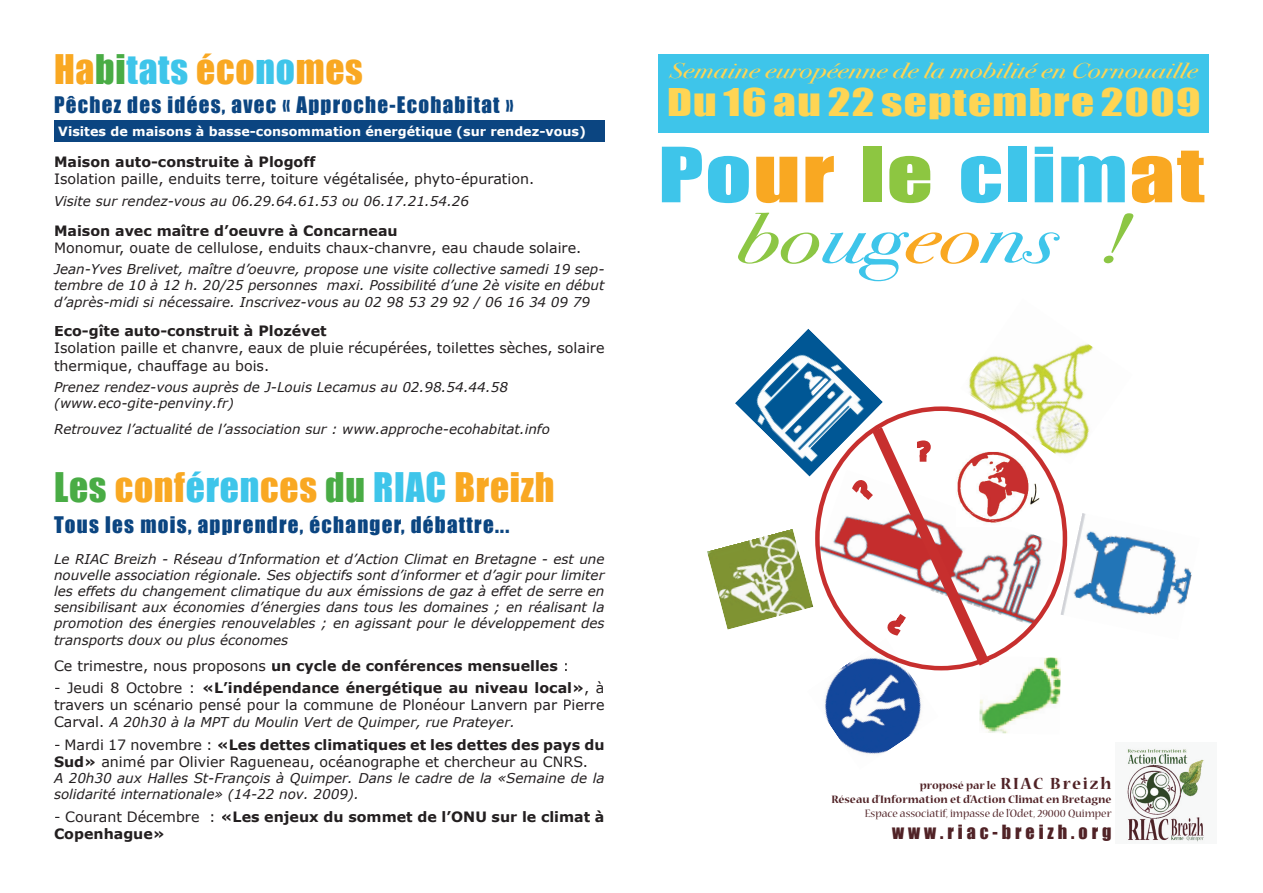
<style>
.page{position:relative;width:1263px;height:893px;background:#fff}
.page>*{position:absolute;margin:0;border:0;box-sizing:border-box;transform-origin:0 0}
.t1{font:70.5px "Bodoni Svty Two ITCTT Book Ita";color:#3ec5ea;scale:1.29 1}
.t2{font:70.35px "Impact";letter-spacing:.02em;color:#3ec5ea;scale:1.29 1}
.t3{font:37.5px "Impact";letter-spacing:.02em;color:#f9a822}
.t4{font:35.1px "Impact";letter-spacing:.03em;color:#fed554;scale:1.29 1}
.t5{font:21.75px "Bodoni Svty Two OSITCTT Book It";letter-spacing:.01em;color:#fed554;scale:1.29 1}
.t6{font:21px "Impact";letter-spacing:.06em;color:#0b4581}
.t7{font:18px "Impact";letter-spacing:.22em;color:#502226}
.t8{font:14.25px/17.1px "Verdana";color:#231f20}
.t9{font:700 14.25px/17.1px "Verdana";color:#231f20}
.t10{font:italic 13.5px/16.2px "Verdana";color:#231f20;text-align:justify}
.t11{font:700 12.75px "Verdana";color:#fff}
.t12{font:700 12px/14.4px "Nueva Std";color:#502226;text-align:right}
.t13{font:12px "Nueva Std";color:#502226}
.s1{color:#49ac45}
.s2{color:#3ec5ea}
.s3{font-weight:400}
.s4{font-weight:700}
.s5{font-style:normal;font-size:14.25px}
.s6{color:#f9a822}
.s7{color:#8dc641}
.s8{color:#8cc644}
.s9{font-size:18px}
</style>
<div class="page">
<img style="left:1127px;top:748px;width:77px;height:94px">
<img style="left:979px;top:670px;width:82px;height:64px">
<img style="left:969px;top:344px;width:124px;height:110px">
<img style="left:824px;top:670px;width:115px;height:84px">
<div style="left:658px;top:54px;width:551px;height:78px;background:#3ec5ea"></div>
<img style="left:735px;top:329px;width:148px;height:148px">
<img style="left:707px;top:529px;width:106px;height:101px">
<svg style="left:815px;top:406px;width:252px;height:264px"></svg>
<img style="left:1060px;top:513px;width:132px;height:127px">
<div style="left:54px;top:120px;width:550px;height:21px;background:#0b4581"></div>
<svg style="left:847px;top:427px;width:142px;height:238px"></svg>
<h3 class="t3" style="left:54px;top:40px;width:310px">Ha<span class="s1">bi</span><span class="s2">tats</span> éco<span class="s2">no</span>mes</h3>
<h3 class="t6" style="left:54px;top:88px;width:461px">Pêchez des idées, avec « Approche-Ecohabitat »</h3>
<p class="t11" style="left:58px;top:123px;width:529px">Visites de maisons à basse-consommation énergétique (sur rendez-vous)</p>
<p class="t9" style="left:54px;top:154px;width:263px">Maison auto-construite à Plogoff</p>
<p class="t8" style="left:54px;top:171px;width:482px">Isolation paille, enduits terre, toiture végétalisée, phyto-épuration.</p>
<p class="t10" style="left:54px;top:193px;width:417px">Visite sur rendez-vous au 06.29.64.61.53 ou 06.17.21.54.26</p>
<p class="t9" style="left:54px;top:222px;width:345px">Maison avec maître d’oeuvre à Concarneau</p>
<p class="t8" style="left:54px;top:239px;width:529px">Monomur, ouate de cellulose, enduits chaux-chanvre, eau chaude solaire.</p>
<p class="t10" style="left:54px;top:261px;width:552px">Jean-Yves Brelivet, maître d’oeuvre, propose une visite collective samedi 19 sep&shy;tembre de 10 à 12 h. 20/25 personnes maxi. Possibilité d’une 2è visite en début d’après-midi si nécessaire. Inscrivez-vous au 02 98 53 29 92 / 06 16 34 09 79</p>
<p class="t9" style="left:54px;top:323px;width:274px">Eco-gîte auto-construit à Plozévet</p>
<p class="t8" style="left:54px;top:340px;width:552px">Isolation paille et chanvre, eaux de pluie récupérées, toilettes sèches, solaire thermique, chauffage au bois.</p>
<p class="t10" style="left:54px;top:379px;width:455px">Prenez rendez-vous auprès de J-Louis Lecamus au 02.98.54.44.58 (www.eco-gite-penviny.fr)</p>
<p class="t10" style="left:54px;top:421px;width:497px">Retrouvez l’actualité de l’association sur : www.approche-ecohabitat.info</p>
<h3 class="t3" style="left:54px;top:458px;width:502px"><span class="s1">Les</span> conf<span class="s2">éren</span>ces <span class="s1">du</span> <span class="s2">RIAC</span> Breizh</h3>
<h3 class="t6" style="left:54px;top:508px;width:457px">Tous les mois, apprendre, échanger, débattre...</h3>
<p class="t10" style="left:54px;top:551px;width:552px">Le RIAC Breizh - Réseau d’Information et d’Action Climat en Bretagne - est une nouvelle association régionale. Ses objectifs sont d’informer et d’agir pour limiter les effets du changement climatique du aux émissions de gaz à effet de serre en sensibilisant aux économies d’énergies dans tous les domaines ; en réalisant la promotion des énergies renouvelables ; en agissant pour le développement des transports doux ou plus économes</p>
<p class="t9" style="left:54px;top:657px;width:517px"><span class="s3">Ce trimestre, nous proposons</span> un cycle de conférences mensuelles <span class="s3">:</span></p>
<p class="t8" style="left:54px;top:680px;width:552px">- Jeudi 8 Octobre : <span class="s4">«L’indépendance énergétique au niveau local»</span>, à travers un scénario pensé pour la commune de Plonéour Lanvern par Pierre</p>
<p class="t10" style="left:54px;top:715px;width:462px"><span class="s5">Carval.</span> A 20h30 à la MPT du Moulin Vert de Quimper, rue Prateyer.</p>
<p class="t8" style="left:54px;top:736px;width:552px">- Mardi 17 novembre : <span class="s4">«Les dettes climatiques et les dettes des pays du<br>Sud»</span> animé par Olivier Ragueneau, océanographe et chercheur au CNRS.</p>
<p class="t10" style="left:54px;top:770px;width:552px">A 20h30 aux Halles St-François à Quimper. Dans le cadre de la «Semaine de la solidarité internationale» (14-22 nov. 2009).</p>
<p class="t9" style="left:54px;top:808px;width:552px"><span class="s3">- Courant Décembre :</span> «Les enjeux du sommet de l’ONU sur le climat à<br>Copenhague»</p>
<h3 class="t5" style="left:670px;top:57px;width:410px">Semaine européenne de la mobilité en Cornouaille</h3>
<h3 class="t4" style="left:667px;top:75px;width:415px">Du 16 au 22 septembre 2009</h3>
<h2 class="t2" style="left:658px;top:120px;width:425px">Po<span class="s6">ur</span> <span class="s7">le</span> clim<span class="s6">at</span></h2>
<h1 class="t1" style="left:737px;top:196px;width:303px"><span class="s8">bo</span>ug<span class="s6">eo</span>ns <span class="s8">!</span></h1>
<p class="t12" style="left:831px;top:778px;width:282px">proposé par le <span class="s9">RIAC Breizh<br></span>Réseau d’Information et d’Action Climat en Bretagne</p>
<p class="t13" style="left:865px;top:808px;width:248px">Espace associatif, impasse de l’Odet, 29000 Quimper</p>
<h3 class="t7" style="left:892px;top:818px;width:221px">www.riac-breizh.org</h3>
</div>
